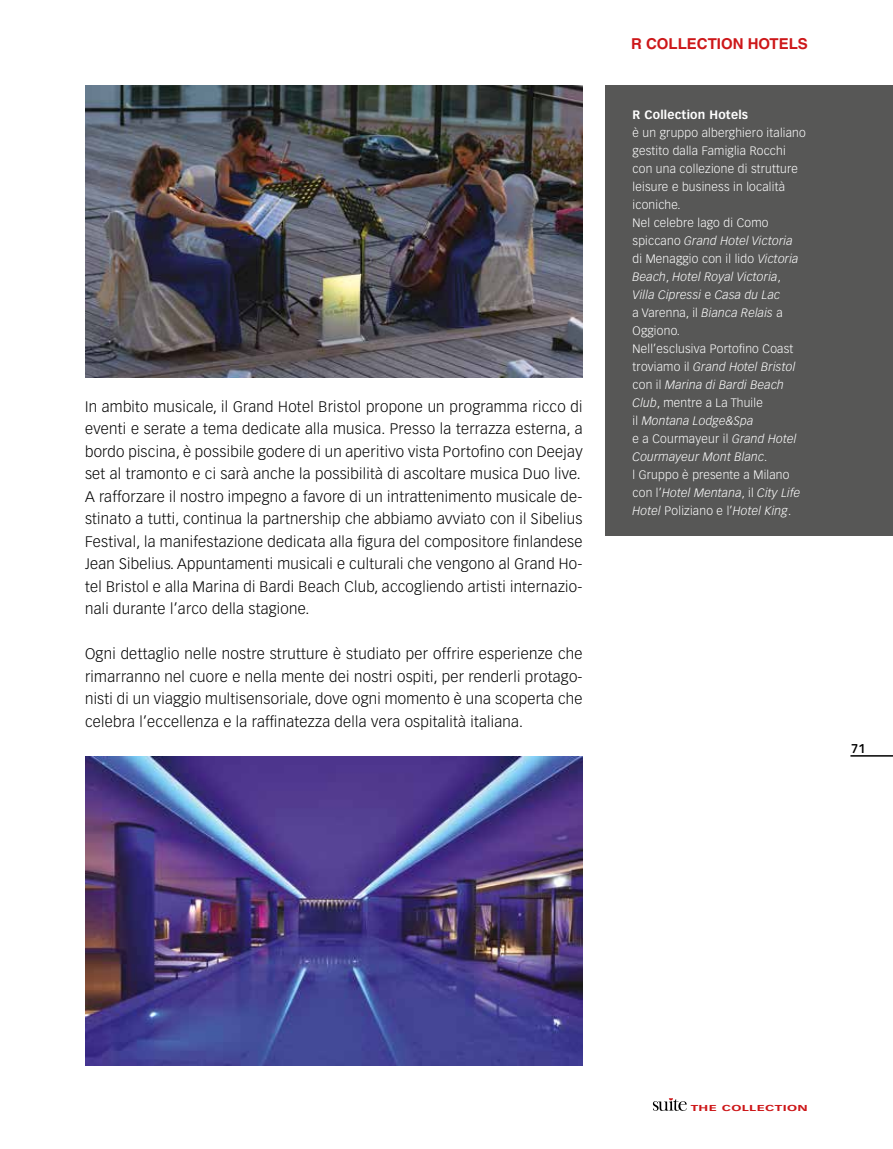
<style>
.page{position:relative;width:893px;height:1149px;background:#fff}
.page>*{position:absolute;margin:0;border:0;box-sizing:border-box;transform-origin:0 0}
.t1{font:300 15px/22.5px "Vectora LT Std";letter-spacing:.02em;color:#000}
.t2{font:700 15px "Helvetica LT Std";color:#cd1719}
.t3{font:600 13.5px "Titillium";color:#000}
.t4{font:300 12px/18px "Vectora LT Std";letter-spacing:.02em;color:#fff}
.t5{font:700 12px "Vectora LT Std";letter-spacing:.02em;color:#fff}
.t6{font:700 8.4px "Vectora LT Std";letter-spacing:.03em;color:#cd1719;scale:1.6 1}
.s1{font-style:italic}
</style>
<div class="page">
<img style="left:85px;top:85px;width:498px;height:292px">
<img style="left:85px;top:756px;width:498px;height:308px">
<div style="left:605px;top:85px;width:288px;height:450px;background:#575756"></div>
<hr style="left:850px;top:754px;width:43px;height:2px;background:#000">
<svg style="left:653px;top:1098px;width:34px;height:12px"></svg>
<p class="t1" style="left:85px;top:395px;width:499px">In ambito musicale, il Grand Hotel Bristol propone un programma ricco di eventi e serate a tema dedicate alla musica. Presso la terrazza esterna, a bordo piscina, è possibile godere di un aperitivo vista Portofino con Deejay set al tramonto e ci sarà anche la possibilità di ascoltare musica Duo live.<br>A rafforzare il nostro impegno a favore di un intrattenimento musicale de&shy;stinato a tutti, continua la partnership che abbiamo avviato con il Sibelius Festival, la manifestazione dedicata alla figura del compositore finlandese Jean Sibelius. Appuntamenti musicali e culturali che vengono al Grand Ho&shy;tel Bristol e alla Marina di Bardi Beach Club, accogliendo artisti internazio&shy;nali durante l’arco della stagione.</p>
<p class="t1" style="left:85px;top:642px;width:499px;text-align:justify">Ogni dettaglio nelle nostre strutture è studiato per offrire esperienze che rimarranno nel cuore e nella mente dei nostri ospiti, per renderli protago&shy;nisti di un viaggio multisensoriale, dove ogni momento è una scoperta che celebra l’eccellenza e la raffinatezza della vera ospitalità italiana.</p>
<p class="t2" style="left:631px;top:35px;width:178px">R COLLECTION HOTELS</p>
<p class="t5" style="left:632px;top:107px;width:117px">R Collection Hotels</p>
<p class="t4" style="left:632px;top:124px;width:175px">è un gruppo alberghiero italiano gestito dalla Famiglia Rocchi con una collezione di strutture leisure e business in località iconiche.<br>Nel celebre lago di Como spiccano <span class="s1">Grand Hotel Victoria<br></span>di Menaggio con il lido <span class="s1">Victoria<br>Beach</span>, <span class="s1">Hotel Royal Victoria</span>,<br><span class="s1">Villa Cipressi</span> e <span class="s1">Casa du Lac<br></span>a Varenna, il <span class="s1">Bianca Relais</span> a<br>Oggiono.<br>Nell’esclusiva Portofino Coast troviamo il <span class="s1">Grand Hotel Bristol </span>con il <span class="s1">Marina di Bardi Beach<br>Club</span>, mentre a La Thuile<br>il <span class="s1">Montana Lodge&amp;Spa<br></span>e a Courmayeur il <span class="s1">Grand Hotel<br>Courmayeur Mont Blanc</span>.<br>l Gruppo è presente a Milano con l’<span class="s1">Hotel Mentana</span>, il <span class="s1">City Life<br>Hotel</span> Poliziano e l’<span class="s1">Hotel King</span>.</p>
<p class="t3" style="left:851px;top:737px;width:17px">71</p>
<p class="t6" style="left:691px;top:1102px;width:75px">THE COLLECTION</p>
</div>
